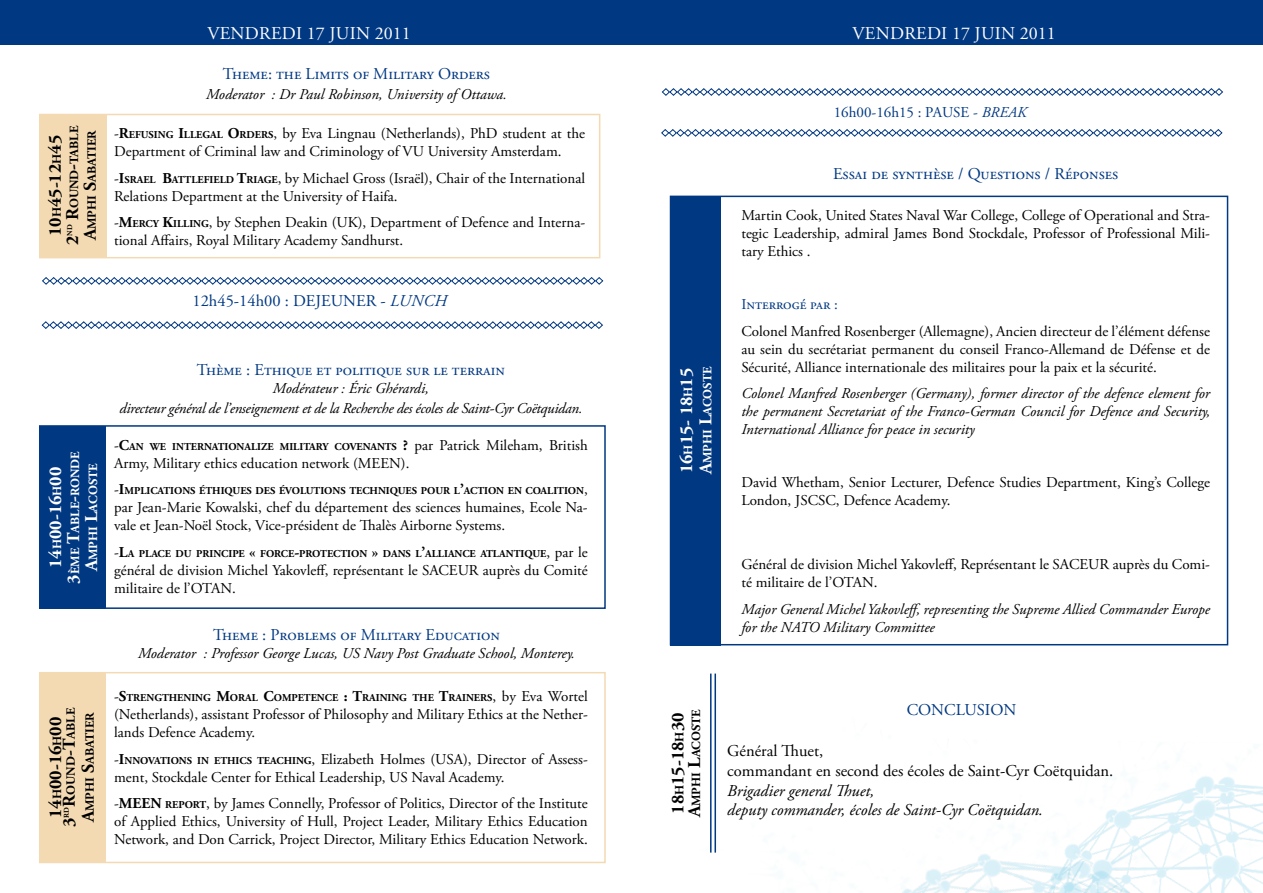
<style>
.page{position:relative;width:1263px;height:893px;background:#fff}
.page>*{position:absolute;margin:0;border:0;box-sizing:border-box;transform-origin:0 0}
.t1{font:18px "Adobe Garamond Pro";letter-spacing:.015em;color:#fff}
.t2{font:700 18px/13.5px "Adobe Garamond Pro";color:#000}
.t3{font:700 18px "Adobe Garamond Pro";color:#fff}
.t4{font:16.5px "Adobe Garamond Pro";color:#003882}
.t5{font:italic 16.5px "Adobe Garamond Pro";color:#000}
.t6{font:16.5px/19.8px "Adobe Garamond Pro";letter-spacing:-.005em;color:#000}
.t7{font:italic 16.5px "Adobe Garamond Pro";color:#003882}
.t8{font:15px/18px "Adobe Garamond Pro";letter-spacing:-.005em;color:#000}
.t9{font:italic 15px/18px "Adobe Garamond Pro";color:#000;text-align:justify}
.t10{font:italic 15px/19.8px "Adobe Garamond Pro";letter-spacing:-.02em;color:#000;text-align:center}
.t11{font:15px "Adobe Garamond Pro";color:#003882}
.t12{font:700 15px "Adobe Garamond Pro";color:#000}
.t13{font:700 12.6px/19px "Adobe Garamond Pro";color:#000}
.t14{font:700 12.6px/18px "Adobe Garamond Pro";color:#fff;text-align:center}
.t15{font:700 10.5px "Adobe Garamond Pro";color:#000}
.t16{font:700 7.35px "Adobe Garamond Pro";color:#000}
.s1{font-size:18px}
.s2{font-size:12.6px}
.s3{font-weight:700}
.s4{font-weight:700;font-size:10.5px}
.s5{font-style:normal}
.s6{font-weight:400;font-size:15px}
.s7{font-size:15px}
.s8{font-weight:400}
.s9{font-style:italic}
</style>
<div class="page">
<div style="left:0;top:0;width:1263px;height:45px;background:#003882"></div>
<svg style="left:661px;top:88px;width:562px;height:8px"></svg>
<svg style="left:661px;top:129px;width:562px;height:8px"></svg>
<div style="left:670px;top:196px;width:51px;height:449px;background:#003882"></div>
<div style="left:670px;top:196px;width:558px;height:449px;border:2px solid #003882"></div>
<div style="left:40px;top:426px;width:66px;height:183px;background:#003882"></div>
<div style="left:39px;top:425px;width:567px;height:184px;border:2px solid #003882"></div>
<div style="left:40px;top:672px;width:66px;height:191px;background:#f4dab2"></div>
<div style="left:39px;top:672px;width:567px;height:191px;border:2px solid #f4dab2"></div>
<svg style="left:42px;top:277px;width:562px;height:8px"></svg>
<svg style="left:41px;top:321px;width:562px;height:8px"></svg>
<div style="left:39px;top:114px;width:68px;height:143px;background:#f4dab2"></div>
<div style="left:39px;top:114px;width:561px;height:144px;border:2px solid #f4dab2"></div>
<img style="left:1176px;top:776px;width:87px;height:117px">
<img style="left:710px;top:673px;width:466px;height:220px">
<p class="t13" style="left:66px;top:240px;width:116px;line-height:17.5px;text-indent:20px;rotate:-90deg"><span class="s1">R</span>OUND<span class="s1">-</span>TABLE<br><span class="s1">A</span>MPHI <span class="s1">S</span>ABATIER</p>
<p class="t2" style="left:47px;top:245px;width:112px;line-height:17.5px;text-indent:9px;rotate:-90deg">10<span class="s2">H</span>45-12<span class="s2">H</span>45<br>2</p>
<p class="t16" style="left:66px;top:236px;width:13px;rotate:-90deg">ND</p>
<p class="t14" style="left:67px;top:584px;width:134px;rotate:-90deg"><span class="s1">3</span>ÈME <span class="s1">T</span>ABLE<span class="s1">-</span>RONDE<br><span class="s1">A</span>MPHI <span class="s1">L</span>ACOSTE</p>
<p class="t3" style="left:45px;top:568px;width:103px;rotate:-90deg">14<span class="s2">H</span>00-16<span class="s2">H</span>00</p>
<p class="t13" style="left:61px;top:822px;width:116px;text-indent:16px;rotate:-90deg"><span class="s1">R</span>OUND<span class="s1">-T</span>ABLE<br><span class="s1">A</span>MPHI <span class="s1">S</span>ABATIER</p>
<p class="t2" style="left:49px;top:827px;width:111px;text-indent:9px;rotate:-90deg">14<span class="s2">H</span>00-16<span class="s2">H</span>00<br>3</p>
<p class="t16" style="left:62px;top:817px;width:12px;rotate:-90deg">RD</p>
<p class="t1" style="left:207px;top:22px;width:205px">Vendredi 17 Juin 2011</p>
<p class="t1" style="left:852px;top:22px;width:205px">Vendredi 17 Juin 2011</p>
<p class="t4" style="left:223px;top:64px;width:269px">Theme: the Limits of Military Orders</p>
<p class="t9" style="left:206px;top:86px;width:302px">Moderator : Dr Paul Robinson, University of Ottawa.</p>
<p class="t8" style="left:114px;top:125px;width:473px">-<span class="s3">R</span><span class="s4">EFUSING</span> <span class="s3">I</span><span class="s4">LLEGAL</span> <span class="s3">O</span><span class="s4">RDERS</span>, by Eva Lingnau (Netherlands), PhD student at the<br>Department of Criminal law and Criminology of VU University Amsterdam.</p>
<p class="t8" style="left:114px;top:170px;width:473px">-<span class="s3">I</span><span class="s4">SRAEL</span> <span class="s3">B</span><span class="s4">ATTLEFIELD</span> <span class="s3">T</span><span class="s4">RIAGE</span>, by Michael Gross (Israël), Chair of the International<br>Relations Department at the University of Haifa.</p>
<p class="t8" style="left:114px;top:214px;width:473px">-<span class="s3">M</span><span class="s4">ERCY</span> <span class="s3">K</span><span class="s4">ILLING</span>, by Stephen Deakin (UK), Department of Defence and Interna&shy;tional Affairs, Royal Military Academy Sandhurst.</p>
<p class="t4" style="left:192px;top:291px;width:141px">12h45-14h00 : DEJEUNER</p>
<p class="t7" style="left:381px;top:291px;width:32px"><span class="s5">-</span> Lunch</p>
<p class="t4" style="left:197px;top:360px;width:309px">Thème : Ethique et politique sur le terrain</p>
<p class="t10" style="left:120px;top:379px;width:464px">Modérateur : Éric Ghérardi,<br>directeur général de l’enseignement et de la Recherche des écoles de Saint-Cyr Coëtquidan.</p>
<p class="t15" style="left:114px;top:440px;width:475px"><span class="s6">-</span><span class="s7">C</span>AN WE INTERNATIONALIZE MILITARY COVENANTS <span class="s7">?</span> <span class="s6">par Patrick Mileham, British</span></p>
<p class="t8" style="left:114px;top:454px;width:256px">Army, Military ethics education network (MEEN</p>
<p class="t8" style="left:401px;top:454px;width:10px">).</p>
<p class="t15" style="left:114px;top:485px;width:475px"><span class="s6">-</span><span class="s7">I</span>MPLICATIONS ÉTHIQUES DES ÉVOLUTIONS TECHNIQUES POUR L<span class="s7">’</span>ACTION EN COALITION<span class="s6">,</span></p>
<p class="t8" style="left:114px;top:499px;width:475px">par Jean-Marie Kowalski, chef du département des sciences humaines, Ecole Na&shy;vale et Jean-Noël Stock, Vice-président de Thalès Airborne Systems.</p>
<p class="t15" style="left:114px;top:547px;width:475px"><span class="s6">-</span><span class="s7">L</span>A PLACE DU PRINCIPE <span class="s7">«</span> FORCE<span class="s7">-</span>PROTECTION <span class="s7">»</span> DANS L<span class="s7">’</span>ALLIANCE ATLANTIQUE<span class="s6">, par le</span></p>
<p class="t8" style="left:114px;top:561px;width:346px">général de division Michel Yakovleff, représentant le SACEUR</p>
<p class="t8" style="left:483px;top:561px;width:106px">auprès du Comité</p>
<p class="t8" style="left:114px;top:579px;width:123px">militaire de l’OTAN.</p>
<p class="t4" style="left:213px;top:625px;width:288px">Theme : Problems of Military Education</p>
<p class="t9" style="left:138px;top:644px;width:438px">Moderator : Professor George Lucas, US Navy Post Graduate School, Monterey.</p>
<p class="t15" style="left:114px;top:692px;width:475px"><span class="s6">-</span><span class="s7">S</span>TRENGTHENING <span class="s7">M</span>ORAL <span class="s7">C</span>OMPETENCE <span class="s7">: T</span>RAINING THE <span class="s7">T</span>RAINERS<span class="s6">, by Eva Wortel</span></p>
<p class="t8" style="left:114px;top:706px;width:475px">(Netherlands), assistant Professor of Philosophy and Military Ethics at the Nether&shy;lands Defence Academy.</p>
<p class="t8" style="left:114px;top:750px;width:475px">-<span class="s3">I</span><span class="s4">NNOVATIONS IN ETHICS TEACHING</span>, Elizabeth Holmes (USA), Director of Assess&shy;ment, Stockdale Center for Ethical Leadership, US Naval Academy.</p>
<p class="t12" style="left:114px;top:795px;width:17px"><span class="s8">-</span>MEEN</p>
<p class="t8" style="left:114px;top:795px;width:475px;text-align:justify;text-indent:51px"><span class="s4">REPORT</span>, by James Connelly, Professor of Politics, Director of the Institute of Applied Ethics, University of Hull, Project Leader, Military Ethics Education Network, and Don Carrick, Project Director, Military Ethics Education Network.</p>
<p class="t3" style="left:676px;top:473px;width:107px;rotate:-90deg">16<span class="s2">H</span>15- 18<span class="s2">H</span>15</p>
<p class="t14" style="left:699px;top:474px;width:109px;rotate:-90deg"><span class="s1">A</span>MPHI <span class="s1">L</span>ACOSTE</p>
<p class="t11" style="left:834px;top:103px;width:194px">16h00-16h15 : PAUSE - <span class="s9">Break</span></p>
<p class="t4" style="left:833px;top:164px;width:287px">Essai de synthèse / Questions / Réponses</p>
<p class="t8" style="left:741px;top:207px;width:470px;text-align:justify">Martin Cook, United States Naval War College, College of Operational and Stra&shy;tegic Leadership, admiral James Bond Stockdale, Professor of Professional Mili&shy;tary Ethics .</p>
<p class="t11" style="left:741px;top:296px;width:98px">Interrogé par :</p>
<p class="t8" style="left:741px;top:323px;width:470px;text-align:justify">Colonel Manfred Rosenberger (Allemagne), Ancien directeur de l’élément défense au sein du secrétariat permanent du conseil Franco-Allemand de Défense et de Sécurité, Alliance internationale des militaires pour la paix et la sécurité.</p>
<p class="t9" style="left:741px;top:385px;width:470px">Colonel Manfred Rosenberger (Germany), former director of the defence element for the permanent Secretariat of the Franco-German Council for Defence and Security, International Alliance for peace in security</p>
<p class="t8" style="left:741px;top:474px;width:470px">David Whetham, Senior Lecturer, Defence Studies Department, King’s College<br>London, JSCSC, Defence Academy.</p>
<p class="t8" style="left:741px;top:556px;width:350px">Général de division Michel Yakovleff, Représentant le SACEUR</p>
<p class="t8" style="left:1113px;top:556px;width:99px">auprès du Comi-</p>
<p class="t8" style="left:741px;top:574px;width:138px">té militaire de l’OTAN.</p>
<p class="t9" style="left:741px;top:601px;width:470px">Major General Michel Yakovleff, representing the Supreme Allied Commander Europe for the NATO Military Committee</p>
<p class="t13" style="left:687px;top:817px;width:109px;rotate:-90deg"><span class="s1">A</span>MPHI <span class="s1">L</span>ACOSTE</p>
<p class="t2" style="left:671px;top:814px;width:103px;rotate:-90deg">18<span class="s2">H</span>15-18<span class="s2">H</span>30</p>
<p class="t4" style="left:907px;top:699px;width:98px">CONCLUSION</p>
<p class="t6" style="left:727px;top:741px;width:388px">Général Thuet,<br>commandant en second des écoles de Saint-Cyr Coëtquidan.</p>
<p class="t5" style="left:727px;top:780px;width:148px">Brigadier general Thuet,</p>
<p class="t5" style="left:727px;top:800px;width:317px">deputy commander, écoles de Saint-Cyr Coëtquidan.</p>
</div>
